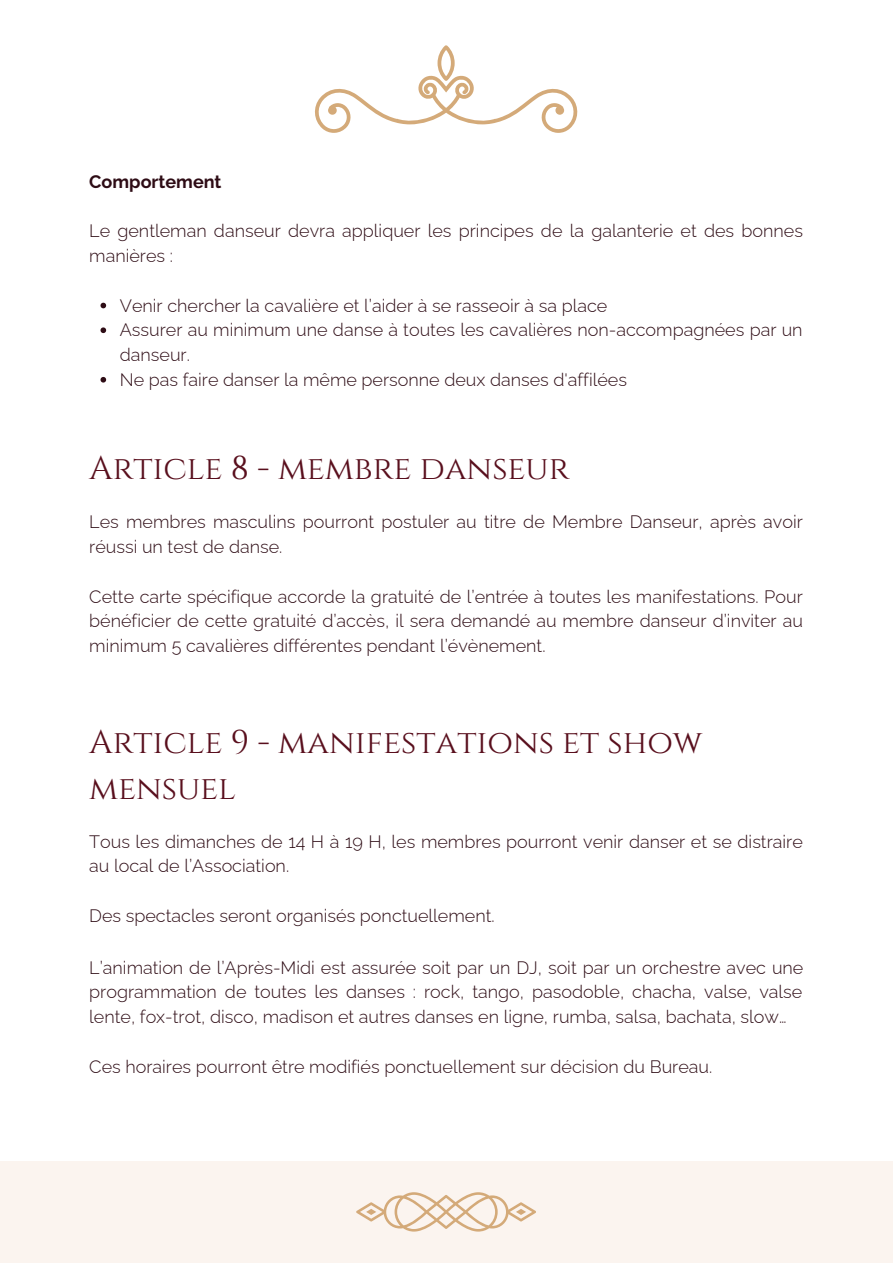
<style>
.page{position:relative;width:893px;height:1264px;background:#fff}
.page>*{position:absolute;margin:0;border:0;box-sizing:border-box;transform-origin:0 0}
.t1{font:33px/46px "Cinzel";color:#590f1d}
.t2{font:300 18px/24.8px "Raleway";color:#2e0c15}
.t3{font:700 18px "Raleway";color:#2e0c15}
</style>
<div class="page">
<div style="left:0;top:1161px;width:892px;height:101px;background:#fbf4ef"></div>
<svg style="left:315px;top:45px;width:263px;height:88px"></svg>
<svg style="left:356px;top:1192px;width:180px;height:39px"></svg>
<svg style="left:100px;top:303px;width:6px;height:5px"></svg>
<svg style="left:100px;top:327px;width:6px;height:6px"></svg>
<svg style="left:100px;top:377px;width:6px;height:5px"></svg>
<p class="t3" style="left:89px;top:171px;width:134px">Comportement</p>
<p class="t2" style="left:89px;top:219px;width:715px">Le gentleman danseur devra appliquer les principes de la galanterie et des bonnes manières :</p>
<p class="t2" style="left:120px;top:293px;width:684px">Venir chercher la cavalière et l’aider à se rasseoir à sa place<br>Assurer au minimum une danse à toutes les cavalières non-accompagnées par un danseur.<br>Ne pas faire danser la même personne deux danses d'affilées</p>
<h1 class="t1" style="left:89px;top:446px;width:481px">Article 8 - membre danseur</h1>
<p class="t2" style="left:89px;top:509px;width:715px">Les membres masculins pourront postuler au titre de Membre Danseur, après avoir réussi un test de danse.</p>
<p class="t2" style="left:89px;top:584px;width:715px;text-align:justify">Cette carte spécifique accorde la gratuité de l’entrée à toutes les manifestations. Pour bénéficier de cette gratuité d’accès, il sera demandé au membre danseur d’inviter au minimum 5 cavalières différentes pendant l’évènement.</p>
<h1 class="t1" style="left:89px;top:719px;width:614px">Article 9 - manifestations et show mensuel</h1>
<p class="t2" style="left:89px;top:829px;width:715px">Tous les dimanches de 14 H à 19 H, les membres pourront venir danser et se distraire au local de l’Association.</p>
<p class="t2" style="left:89px;top:903px;width:407px">Des spectacles seront organisés ponctuellement.</p>
<p class="t2" style="left:89px;top:954px;width:715px;text-align:justify">L’animation de l’Après-Midi est assurée soit par un DJ, soit par un orchestre avec une programmation de toutes les danses : rock, tango, pasodoble, chacha, valse, valse lente, fox-trot, disco, madison et autres danses en ligne, rumba, salsa, bachata, slow…</p>
<p class="t2" style="left:89px;top:1053px;width:624px">Ces horaires pourront être modifiés ponctuellement sur décision du Bureau.</p>
</div>
